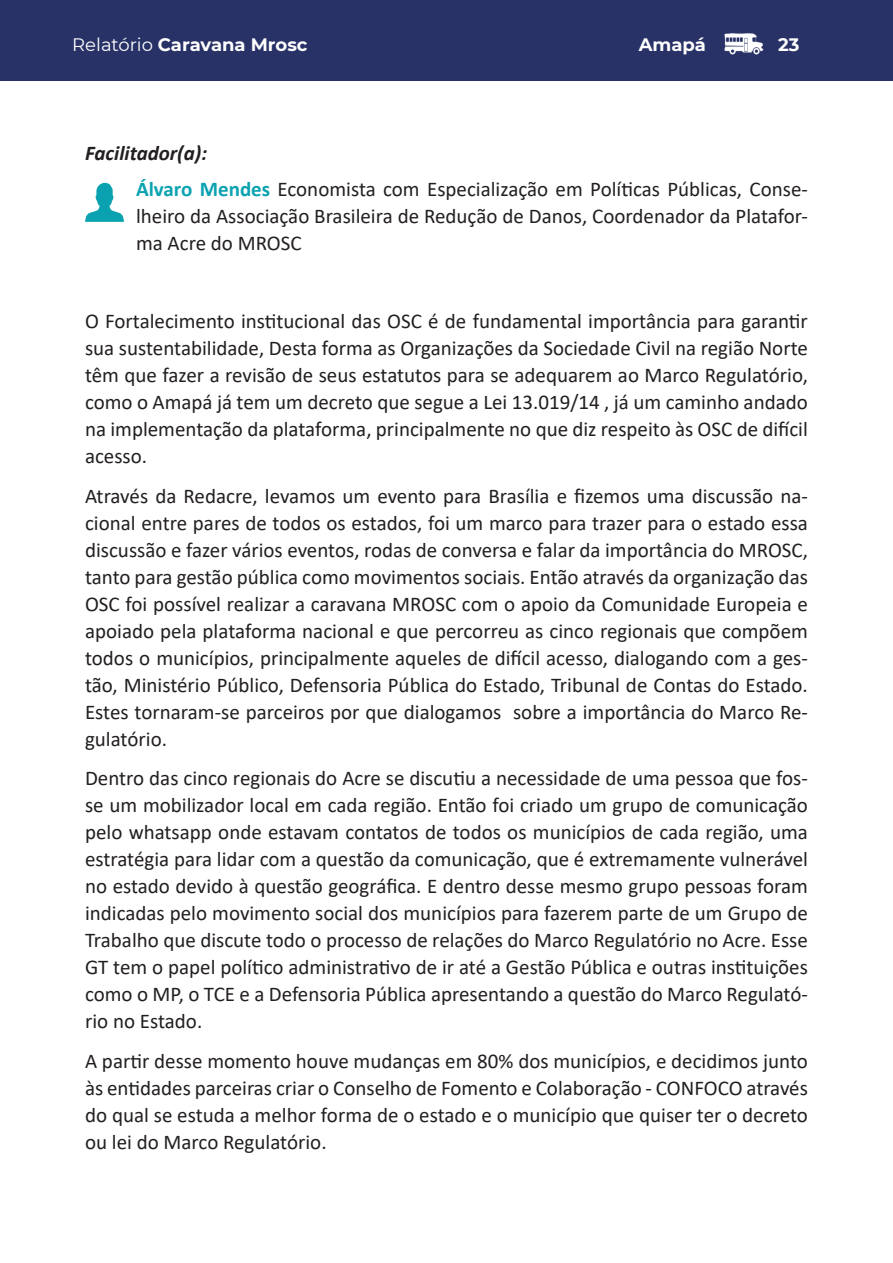
<style>
.page{position:relative;width:893px;height:1263px;background:#fff}
.page>*{position:absolute;margin:0;border:0;box-sizing:border-box;transform-origin:0 0}
.t1{font:21px/27px "Calibri";color:#231f20;text-align:justify}
.t2{font:italic 700 21px "Calibri";color:#231f20}
.t3{font:700 18px "Montserrat";color:#fff}
.s1{font-weight:400}
.s2{font-weight:700;color:#0aa2b0}
</style>
<div class="page">
<div style="left:0;top:0;width:893px;height:81px;background:#283267"></div>
<img style="left:724px;top:33px;width:40px;height:22px">
<svg style="left:85px;top:183px;width:39px;height:39px"></svg>
<p class="t3" style="left:72px;top:32px;width:237px"><span class="s1">Relatório</span> Caravana Mrosc</p>
<p class="t3" style="left:639px;top:32px;width:69px">Amapá</p>
<p class="t3" style="left:778px;top:32px;width:23px">23</p>
<p class="t2" style="left:85px;top:138px;width:124px">Facilitador(a):</p>
<p class="t1" style="left:136px;top:175px;width:673px"><span class="s2">Álvaro Mendes</span> Economista com Especialização em Políticas Públicas, Conse&shy;lheiro da Associação Brasileira de Redução de Danos, Coordenador da Platafor&shy;ma Acre do MROSC</p>
<p class="t1" style="left:85px;top:307px;width:724px">O Fortalecimento institucional das OSC é de fundamental importância para garantir sua sustentabilidade, Desta forma as Organizações da Sociedade Civil na região Norte têm que fazer a revisão de seus estatutos para se adequarem ao Marco Regulatório, como o Amapá já tem um decreto que segue a Lei 13.019/14 , já um caminho andado na implementação da plataforma, principalmente no que diz respeito às OSC de difícil acesso.</p>
<p class="t1" style="left:85px;top:482px;width:724px">Através da Redacre, levamos um evento para Brasília e fizemos uma discussão na&shy;cional entre pares de todos os estados, foi um marco para trazer para o estado essa discussão e fazer vários eventos, rodas de conversa e falar da importância do MROSC, tanto para gestão pública como movimentos sociais. Então através da organização das OSC foi possível realizar a caravana MROSC com o apoio da Comunidade Europeia e apoiado pela plataforma nacional e que percorreu as cinco regionais que compõem todos o municípios, principalmente aqueles de difícil acesso, dialogando com a ges&shy;tão, Ministério Público, Defensoria Pública do Estado, Tribunal de Contas do Estado.<br>Estes tornaram-se parceiros por que dialogamos sobre a importância do Marco Re&shy;gulatório.</p>
<p class="t1" style="left:85px;top:764px;width:724px">Dentro das cinco regionais do Acre se discutiu a necessidade de uma pessoa que fos&shy;se um mobilizador local em cada região. Então foi criado um grupo de comunicação pelo whatsapp onde estavam contatos de todos os municípios de cada região, uma estratégia para lidar com a questão da comunicação, que é extremamente vulnerável no estado devido à questão geográfica. E dentro desse mesmo grupo pessoas foram indicadas pelo movimento social dos municípios para fazerem parte de um Grupo de Trabalho que discute todo o processo de relações do Marco Regulatório no Acre. Esse GT tem o papel político administrativo de ir até a Gestão Pública e outras instituições como o MP, o TCE e a Defensoria Pública apresentando a questão do Marco Regulató&shy;rio no Estado.</p>
<p class="t1" style="left:85px;top:1047px;width:724px">A partir desse momento houve mudanças em 80% dos municípios, e decidimos junto às entidades parceiras criar o Conselho de Fomento e Colaboração - CONFOCO através do qual se estuda a melhor forma de o estado e o município que quiser ter o decreto ou lei do Marco Regulatório.</p>
</div>
